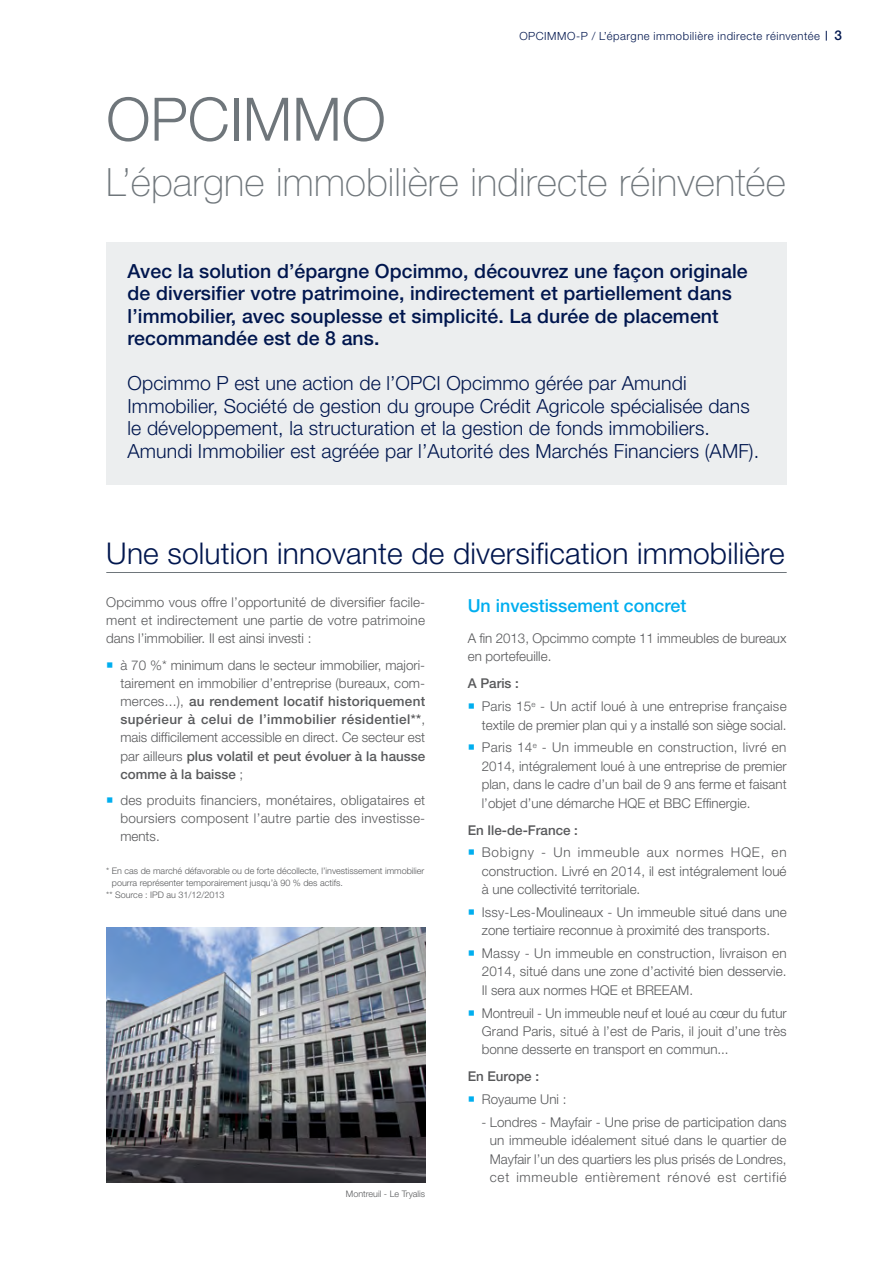
<style>
.page{position:relative;width:893px;height:1263px;background:#fff}
.page>*{position:absolute;margin:0;border:0;box-sizing:border-box;transform-origin:0 0}
.t1{font:300 60px "Helvetica Neue LT";color:#6f767b}
.t2{font:100 39px "Helvetica Neue LT";letter-spacing:.005em;color:#6f767b}
.t3{font:300 30px "Helvetica Neue LT";letter-spacing:.005em;color:#00164e}
.t4{font:300 19.5px/22.5px "Helvetica Neue LT";letter-spacing:.005em;color:#00164e}
.t5{font:500 19.5px/22.5px "Helvetica Neue LT";letter-spacing:.005em;color:#00164e}
.t6{font:500 18px "Helvetica Neue LT";color:#00aeef}
.t7{font:300 13.5px/18.5px "Helvetica Neue LT";color:#58595b;text-align:justify}
.t8{font:500 13.5px "Helvetica Neue LT";color:#58595b}
.t9{font:300 11.25px "Helvetica Neue LT";letter-spacing:.045em;color:#00164e}
.t10{font:300 9px "Helvetica Neue LT Std";color:#58595b}
.s1{font-weight:500;font-size:13.5px}
.s2{color:#00aeef}
.s3{font-weight:500}
</style>
<div class="page">
<div style="left:106px;top:242px;width:681px;height:243px;background:#eceeef"></div>
<hr style="left:106px;top:572px;width:681px;height:1px;background:#6f767b">
<img style="left:106px;top:927px;width:319px;height:255px">
<p class="t9" style="left:519px;top:29px;width:324px">OPCIMMO-P / L’épargne immobilière indirecte réinventée <span class="s1">3</span></p>
<h1 class="t1" style="left:106px;top:83px;width:270px">Opcimmo</h1>
<h2 class="t2" style="left:106px;top:159px;width:681px">L’épargne immobilière indirecte réinventée</h2>
<h3 class="t5" style="left:128px;top:259px;width:622px">Avec la solution d’épargne Opcimmo, découvrez une façon originale de diversifier votre patrimoine, indirectement et partiellement dans l’immobilier, avec souplesse et simplicité. La durée de placement recommandée est de 8 ans.</h3>
<p class="t4" style="left:128px;top:372px;width:633px">Opcimmo P est une action de l’OPCI Opcimmo gérée par Amundi Immobilier, Société de gestion du groupe Crédit Agricole spécialisée dans le développement, la structuration et la gestion de fonds immobiliers.<br>Amundi Immobilier est agréée par l’Autorité des Marchés Financiers (AMF).</p>
<h3 class="t3" style="left:106px;top:535px;width:680px">Une solution innovante de diversification immobilière</h3>
<p class="t7" style="left:106px;top:593px;width:320px">Opcimmo vous offre l’opportunité de diversifier facile&shy;ment et indirectement une partie de votre patrimoine dans l’immobilier. Il est ainsi investi :</p>
<p class="t7" style="left:120px;top:656px;width:306px;text-indent:-14px"><span class="s2">○</span> à 70 %* minimum dans le secteur immobilier, majori&shy;tairement en immobilier d’entreprise (bureaux, com&shy;merces...), <span class="s3">au rendement locatif historiquement supérieur à celui de l’immobilier résidentiel**</span>, mais difficilement accessible en direct. Ce secteur est par ailleurs <span class="s3">plus volatil et peut évoluer à la hausse comme à la baisse</span> ;</p>
<p class="t7" style="left:120px;top:791px;width:306px;text-indent:-14px"><span class="s2">○</span> des produits financiers, monétaires, obligataires et boursiers composent l’autre partie des investisse&shy;ments.</p>
<p class="t10" style="left:106px;top:865px;width:320px">* En cas de marché défavorable ou de forte décollecte, l’investissement immobilier</p>
<p class="t10" style="left:112px;top:877px;width:232px">pourra représenter temporairement jusqu’à 90 % des actifs.</p>
<p class="t10" style="left:106px;top:889px;width:120px">** Source : IPD au 31/12/2013</p>
<h3 class="t6" style="left:468px;top:595px;width:220px">Un investissement concret</h3>
<p class="t7" style="left:468px;top:629px;width:320px">A fin 2013, Opcimmo compte 11 immeubles de bureaux en portefeuille.</p>
<p class="t8" style="left:468px;top:675px;width:53px">A Paris :</p>
<p class="t7" style="left:468px;top:697px;width:320px;text-align:right"><span class="s2">○</span> Paris 15<sup>e</sup> - Un actif loué à une entreprise française textile de premier plan qui y a installé son siège social.</p>
<p class="t7" style="left:482px;top:738px;width:306px;text-indent:-14px"><span class="s2">○</span> Paris 14<sup>e</sup> - Un immeuble en construction, livré en 2014, intégralement loué à une entreprise de premier plan, dans le cadre d’un bail de 9 ans ferme et faisant l’objet d’une démarche HQE et BBC Effinergie.</p>
<p class="t8" style="left:468px;top:822px;width:112px">En Ile-de-France :</p>
<p class="t7" style="left:482px;top:843px;width:306px;text-indent:-14px"><span class="s2">○</span> Bobigny - Un immeuble aux normes HQE, en construction. Livré en 2014, il est intégralement loué à une collectivité territoriale.</p>
<p class="t7" style="left:468px;top:902px;width:321px;text-align:center"><span class="s2">○</span> Issy-Les-Moulineaux - Un immeuble situé dans une zone tertiaire reconnue à proximité des transports.</p>
<p class="t7" style="left:482px;top:944px;width:306px;text-indent:-14px"><span class="s2">○</span> Massy - Un immeuble en construction, livraison en 2014, situé dans une zone d’activité bien desservie.<br>Il sera aux normes HQE et BREEAM.</p>
<p class="t7" style="left:482px;top:1003px;width:306px;text-indent:-14px"><span class="s2">○</span> Montreuil - Un immeuble neuf et loué au cœur du futur Grand Paris, situé à l’est de Paris, il jouit d’une très bonne desserte en transport en commun...</p>
<p class="t8" style="left:468px;top:1068px;width:73px">En Europe :</p>
<p class="t7" style="left:468px;top:1090px;width:100px"><span class="s2">○</span> Royaume Uni :</p>
<p class="t7" style="left:490px;top:1112px;width:298px;text-indent:-9px">- Londres - Mayfair - Une prise de participation dans un immeuble idéalement situé dans le quartier de Mayfair l’un des quartiers les plus prisés de Londres, cet immeuble entièrement rénové est certifié</p>
<p class="t10" style="left:346px;top:1188px;width:81px">Montreuil - Le Tryalis</p>
</div>
